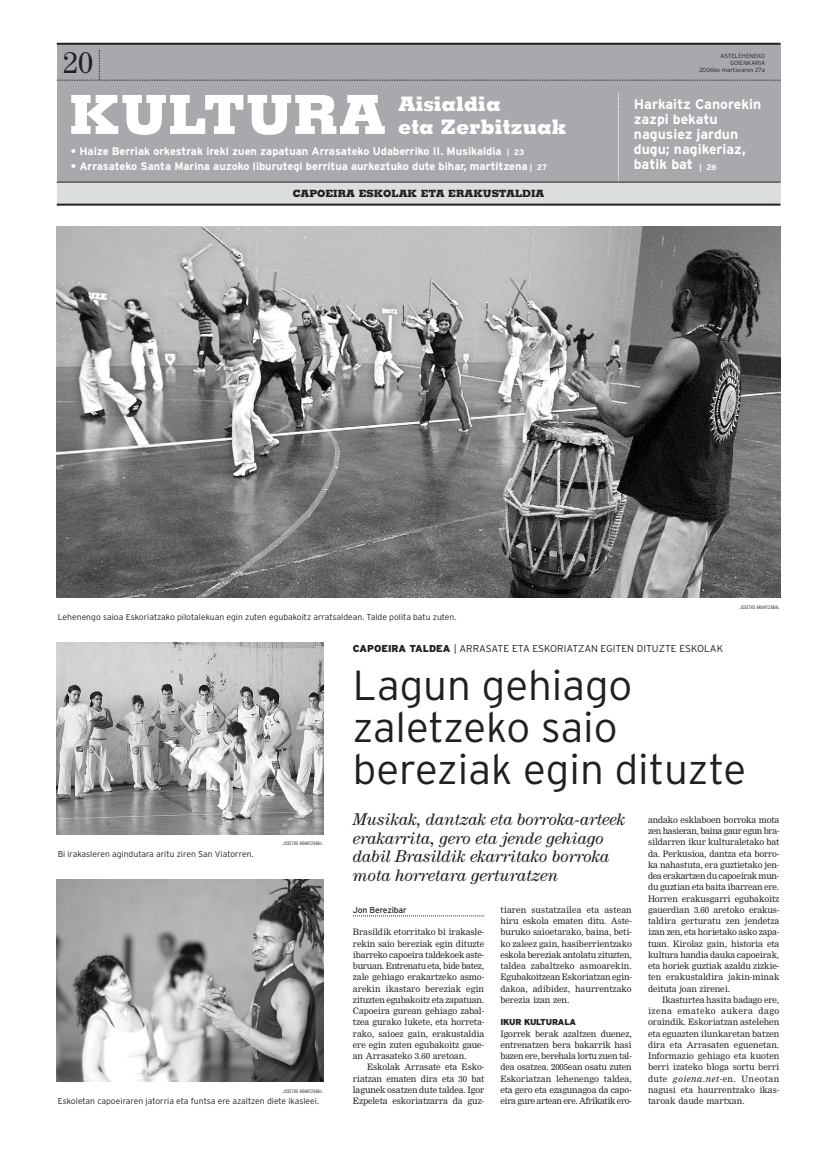
<style>
.page{position:relative;width:823px;height:1163px;background:#fff}
.page>*{position:absolute;margin:0;border:0;box-sizing:border-box;transform-origin:0 0}
.t1{font:800 54px "Memphis";color:#fff}
.t2{font:300 42px/42px "Interstate";color:#231f20}
.t3{font:30px "Century";color:#231f20}
.t4{font:800 20px/23px "Memphis";color:#fff}
.t5{font:italic 17px/18.7px "Century";letter-spacing:-.01em;color:#231f20}
.t6{font:700 14px/15px "Interstate";color:#fff}
.t7{font:700 11px "Interstate";color:#fff}
.t8{font:300 10px "Interstate";color:#231f20}
.t9{font:800 10px "Memphis";color:#231f20}
.t10{font:8.6px/11.2px "M Nimrod";letter-spacing:-.01em;color:#231f20;text-align:justify}
.t11{font:300 8.6px "Interstate";color:#231f20}
.t12{font:8.6px "M Nimrod";letter-spacing:-.04em;color:#231f20}
.t13{font:8.6px "M Nimrod";letter-spacing:-.035em;color:#231f20}
.t14{font:8.6px "M Nimrod";letter-spacing:.05em;color:#231f20}
.t15{font:8.6px "M Nimrod";letter-spacing:.055em;color:#231f20}
.t16{font:8.6px "Interstate";letter-spacing:-.02em;color:#231f20}
.t17{font:300 6px/7.2px "Interstate";color:#231f20;text-align:right}
.t18{font:300 condensed 5px "Interstate";color:#231f20}
.s1{font-size:8px}
.s2{font-weight:900}
.s3{font-family:"Interstate";font-weight:900}
.s4{font-style:italic}
</style>
<div class="page">
<div style="left:57px;top:182px;width:723px;height:23px;background:#dcdddf"></div>
<hr style="left:57px;top:203px;width:723px;height:2px;background:#231f20">
<div style="left:57px;top:44px;width:723px;height:138px;background:#a8a9ad"></div>
<svg style="left:618px;top:93px;width:1px;height:87px"></svg>
<svg style="left:57px;top:50px;width:723px;height:31px"></svg>
<hr style="left:57px;top:182px;width:723px;height:1px;background:#231f20">
<hr style="left:57px;top:43px;width:723px;height:2px;background:#231f20">
<img style="left:57px;top:226px;width:723px;height:371px">
<svg style="left:352px;top:915px;width:132px;height:1px"></svg>
<img style="left:57px;top:879px;width:266px;height:202px">
<img style="left:57px;top:642px;width:266px;height:191px">
<p class="t3" style="left:63px;top:52px;width:31px">20</p>
<p class="t17" style="left:699px;top:53px;width:67px">ASTELEHENEKO<br>GOIENKARIA<br>2006ko martxoaren 27a</p>
<p class="t4" style="left:398px;top:92px;width:169px">Aisialdia<br>eta Zerbitzuak</p>
<p class="t1" style="left:69px;top:80px;width:318px">KULTURA</p>
<p class="t6" style="left:633px;top:98px;width:129px">Harkaitz Canorekin zazpi bekatu nagusiez jardun dugu; nagikeriaz, batik bat <span class="s1">| 26</span></p>
<p class="t7" style="left:71px;top:147px;width:455px">• Haize Berriak orkestrak ireki zuen zapatuan Arrasateko Udaberriko II. Musikaldia <span class="s1">| 23</span></p>
<p class="t7" style="left:71px;top:162px;width:477px">• Arrasateko Santa Marina auzoko liburutegi berritua aurkeztuko dute bihar, martitzena <span class="s1">| 27</span></p>
<p class="t9" style="left:292px;top:187px;width:253px">CAPOEIRA ESKOLAK ETA ERAKUSTALDIA</p>
<p class="t11" style="left:58px;top:614px;width:400px">Lehenengo saioa Eskoriatzako pilotalekuan egin zuten egubakoitz arratsaldean. Talde polita batu zuten.</p>
<p class="t8" style="left:352px;top:644px;width:371px"><span class="s2">CAPOEIRA TALDEA</span> | ARRASATE ETA ESKORIATZAN EGITEN DITUZTE ESKOLAK</p>
<p class="t18" style="left:739px;top:605px;width:41px">JOSETXO ARANTZABAL</p>
<p class="t11" style="left:58px;top:850px;width:197px">Bi irakasleren agindutara aritu ziren San Viatorren.</p>
<p class="t18" style="left:283px;top:841px;width:41px">JOSETXO ARANTZABAL</p>
<p class="t18" style="left:283px;top:1089px;width:41px">JOSETXO ARANTZABAL</p>
<p class="t11" style="left:58px;top:1097px;width:263px">Eskoletan capoeiraren jatorria eta funtsa ere azaltzen diete ikasleei.</p>
<p class="t2" style="left:352px;top:668px;width:394px">Lagun gehiago zaletzeko saio bereziak egin dituzte</p>
<p class="t5" style="left:352px;top:809px;width:274px">Musikak, dantzak eta borroka-arteek erakarrita, gero eta jende gehiago dabil Brasildik ekarritako borroka mota horretara gerturatzen</p>
<p class="t16" style="left:352px;top:906px;width:55px">Jon Berezibar</p>
<p class="t10" style="left:352px;top:926px;width:133px">Brasildik etorritako bi irakasle-</p>
<p class="t10" style="left:352px;top:938px;width:133px">rekin saio bereziak egin dituzte</p>
<p class="t10" style="left:352px;top:949px;width:133px">ibarreko capoeira taldekoek aste-</p>
<p class="t13" style="left:352px;top:962px;width:133px">buruan. Entrenatu eta, bide batez,</p>
<p class="t10" style="left:352px;top:971px;width:133px">zale gehiago erakartzeko asmo-</p>
<p class="t10" style="left:352px;top:983px;width:133px">arekin ikastaro bereziak egin</p>
<p class="t10" style="left:352px;top:994px;width:133px">zituzten egubakoitz eta zapatuan.</p>
<p class="t10" style="left:352px;top:1005px;width:133px">Capoeira gurean gehiago zabal-</p>
<p class="t10" style="left:352px;top:1016px;width:133px">tzea gurako lukete, eta horreta-</p>
<p class="t10" style="left:352px;top:1028px;width:133px">rako, saioez gain, erakustaldia</p>
<p class="t10" style="left:352px;top:1039px;width:133px">ere egin zuten egubakoitz gaue-</p>
<p class="t10" style="left:352px;top:1050px;width:115px">an Arrasateko 3.60 aretoan.</p>
<p class="t10" style="left:367px;top:1061px;width:119px">Eskolak Arrasate eta Esko-</p>
<p class="t10" style="left:352px;top:1073px;width:133px">riatzan ematen dira eta 30 bat</p>
<p class="t10" style="left:352px;top:1084px;width:133px">lagunek osatzen dute taldea. Igor</p>
<p class="t10" style="left:352px;top:1095px;width:133px">Ezpeleta eskoriatzarra da guz-</p>
<p class="t10" style="left:500px;top:904px;width:133px">tiaren sustatzailea eta astean hiru eskola ematen ditu. Aste&shy;buruko saioetarako, baina, beti&shy;ko zaleez gain, hasiberrientzako eskola bereziak antolatu zituzten, taldea zabaltzeko asmoarekin.<br>Egubakoitzean Eskoriatzan egin&shy;dakoa, adibidez, haurrentzako berezia izan zen.</p>
<p class="t10" style="left:500px;top:1016px;width:133px;text-align:left"><span class="s3">IKUR KULTURALA<br></span>Igorrek berak azaltzen duenez, entrenatzen bera bakarrik hasi bazen ere, berehala lortu zuen tal&shy;dea osatzea. 2005ean osatu zuten<br>Eskoriatzan lehenengo taldea, eta gero eta ezagunagoa da capo&shy;eira gure artean ere. Afrikatik ero-</p>
<p class="t10" style="left:647px;top:814px;width:133px">andako esklaboen borroka mota</p>
<p class="t12" style="left:647px;top:827px;width:133px">zen hasieran, baina gaur egun bra-</p>
<p class="t10" style="left:647px;top:836px;width:133px">sildarren ikur kulturaletako bat</p>
<p class="t10" style="left:647px;top:848px;width:133px">da. Perkusioa, dantza eta borro-</p>
<p class="t10" style="left:647px;top:859px;width:133px">ka nahastuta, era guztietako jen-</p>
<p class="t12" style="left:647px;top:872px;width:133px">dea erakartzen du capoeirak mun-</p>
<p class="t10" style="left:647px;top:881px;width:133px">du guztian eta baita ibarrean ere.</p>
<p class="t10" style="left:647px;top:893px;width:133px">Horren erakusgarri egubakoitz</p>
<p class="t10" style="left:647px;top:904px;width:133px">gauerdian 3.60 aretoko erakus-</p>
<p class="t10" style="left:647px;top:915px;width:133px">taldira gerturatu zen jendetza</p>
<p class="t10" style="left:647px;top:926px;width:133px">izan zen, eta horietako asko zapa-</p>
<p class="t10" style="left:647px;top:938px;width:133px">tuan. Kirolaz gain, historia eta</p>
<p class="t10" style="left:647px;top:949px;width:133px">kultura handia dauka capoeirak,</p>
<p class="t10" style="left:647px;top:960px;width:133px">eta horiek guztiak azaldu zizkie-</p>
<p class="t10" style="left:647px;top:971px;width:133px">ten erakustaldira jakin-minak</p>
<p class="t10" style="left:647px;top:983px;width:83px">deituta joan zirenei.</p>
<p class="t10" style="left:661px;top:994px;width:119px">Ikasturtea hasita badago ere,</p>
<p class="t15" style="left:647px;top:1007px;width:133px">izena emateko aukera dago</p>
<p class="t10" style="left:647px;top:1016px;width:133px">oraindik. Eskoriatzan astelehen</p>
<p class="t10" style="left:647px;top:1027px;width:133px">eta eguazten ilunkaretan batzen</p>
<p class="t10" style="left:647px;top:1039px;width:133px">dira eta Arrasaten eguenetan.</p>
<p class="t10" style="left:647px;top:1050px;width:133px">Informazio gehiago eta kuoten</p>
<p class="t10" style="left:647px;top:1061px;width:133px">berri izateko bloga sortu berri</p>
<p class="t14" style="left:647px;top:1074px;width:133px">dute <span class="s4">goiena.net</span>-en. Uneotan</p>
<p class="t10" style="left:647px;top:1084px;width:133px">nagusi eta haurrentzako ikas-</p>
<p class="t10" style="left:647px;top:1095px;width:98px">taroak daude martxan.</p>
</div>
